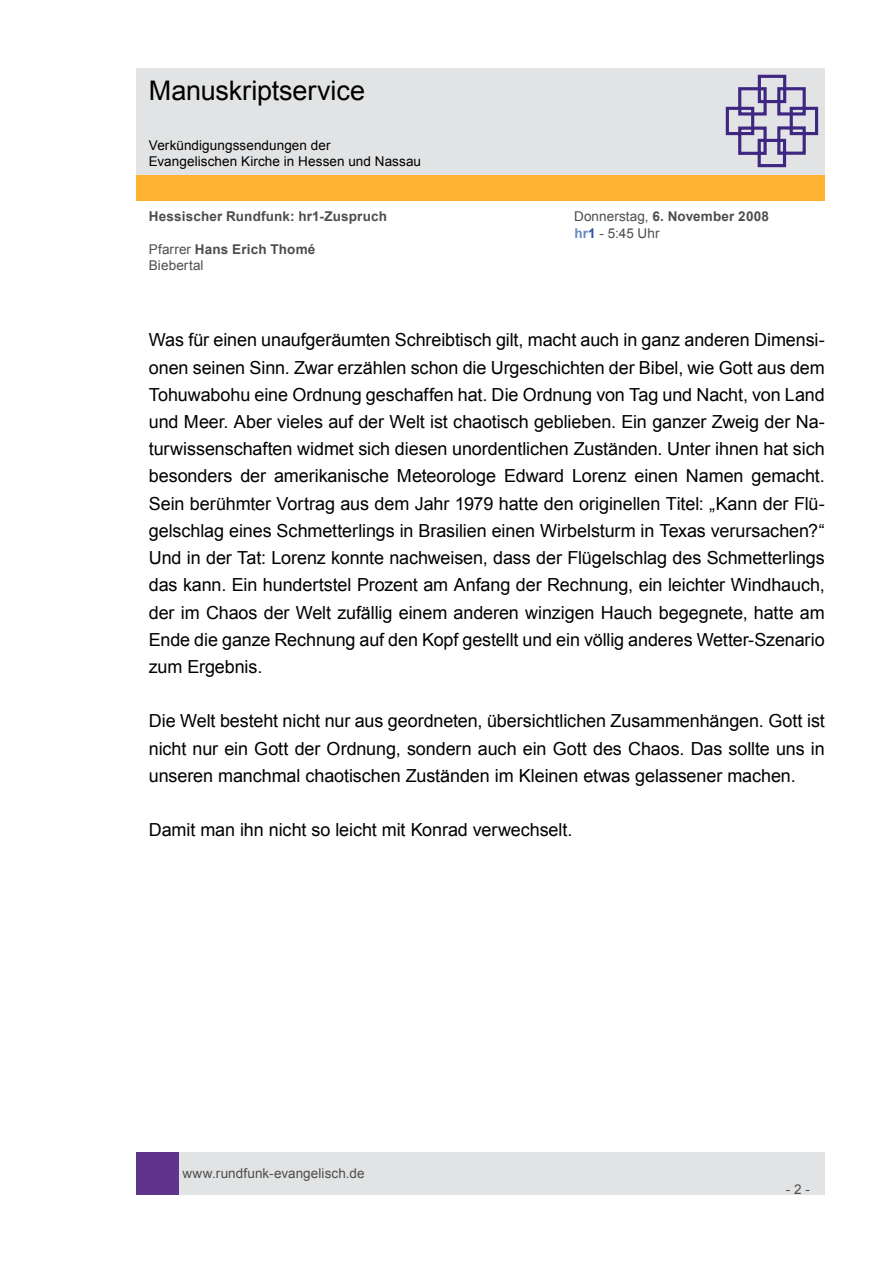
<style>
.page{position:relative;width:893px;height:1263px;background:#fff}
.page>*{position:absolute;margin:0;border:0;box-sizing:border-box;transform-origin:0 0}
.t1{font:27px "Arial";letter-spacing:-.005em;color:#000}
.t2{font:18px/27.2px "Arial";letter-spacing:-.005em;color:#000;text-align:justify}
.t3{font:13.5px/16.2px "Arial";letter-spacing:.01em;color:#4d4d4d}
.t4{font:13.5px/16.2px "Arial";letter-spacing:.005em;color:#000}
.t5{font:700 13.5px "Arial";letter-spacing:.015em;color:#4d4d4d}
.s1{font-weight:700}
.s2{font-weight:700;color:#688bc0}
.s3{font-weight:700;color:#2f4fa1}
</style>
<div class="page">
<div style="left:179px;top:1152px;width:646px;height:43px;background:#e2e3e4"></div>
<div style="left:136px;top:1152px;width:43px;height:43px;background:#5f348a"></div>
<div style="left:136px;top:175px;width:689px;height:26px;background:#ffb132"></div>
<div style="left:136px;top:68px;width:689px;height:106px;background:#e2e3e4"></div>
<svg style="left:725px;top:74px;width:94px;height:94px"></svg>
<h1 class="t1" style="left:149px;top:73px;width:218px">Manuskriptservice</h1>
<p class="t4" style="left:149px;top:137px;width:274px">Verkündigungssendungen der<br>Evangelischen Kirche in Hessen und Nassau</p>
<p class="t5" style="left:149px;top:208px;width:240px">Hessischer Rundfunk: hr1-Zuspruch</p>
<p class="t3" style="left:574px;top:209px;width:196px">Donnerstag, <span class="s1">6. November 2008 </span><span class="s2">hr</span><span class="s3">1</span> - 5:45 Uhr</p>
<p class="t3" style="left:149px;top:241px;width:168px">Pfarrer <span class="s1">Hans Erich Thomé<br></span>Biebertal</p>
<p class="t2" style="left:149px;top:327px;width:678px">Was für einen unaufgeräumten Schreibtisch gilt, macht auch in ganz anderen Dimensi&shy;onen seinen Sinn. Zwar erzählen schon die Urgeschichten der Bibel, wie Gott aus dem Tohuwabohu eine Ordnung geschaffen hat. Die Ordnung von Tag und Nacht, von Land und Meer. Aber vieles auf der Welt ist chaotisch geblieben. Ein ganzer Zweig der Na&shy;turwissenschaften widmet sich diesen unordentlichen Zuständen. Unter ihnen hat sich besonders der amerikanische Meteorologe Edward Lorenz einen Namen gemacht.<br>Sein berühmter Vortrag aus dem Jahr 1979 hatte den originellen Titel: „Kann der Flü&shy;gelschlag eines Schmetterlings in Brasilien einen Wirbelsturm in Texas verursachen?“ Und in der Tat: Lorenz konnte nachweisen, dass der Flügelschlag des Schmetterlings das kann. Ein hundertstel Prozent am Anfang der Rechnung, ein leichter Windhauch, der im Chaos der Welt zufällig einem anderen winzigen Hauch begegnete, hatte am Ende die ganze Rechnung auf den Kopf gestellt und ein völlig anderes Wetter-Szenario zum Ergebnis.</p>
<p class="t2" style="left:149px;top:708px;width:677px">Die Welt besteht nicht nur aus geordneten, übersichtlichen Zusammenhängen. Gott ist nicht nur ein Gott der Ordnung, sondern auch ein Gott des Chaos. Das sollte uns in unseren manchmal chaotischen Zuständen im Kleinen etwas gelassener machen.</p>
<p class="t2" style="left:149px;top:817px;width:425px">Damit man ihn nicht so leicht mit Konrad verwechselt.</p>
<p class="t3" style="left:182px;top:1165px;width:184px">www.rundfunk-evangelisch.de</p>
<p class="t3" style="left:786px;top:1181px;width:26px">- 2 -</p>
</div>
